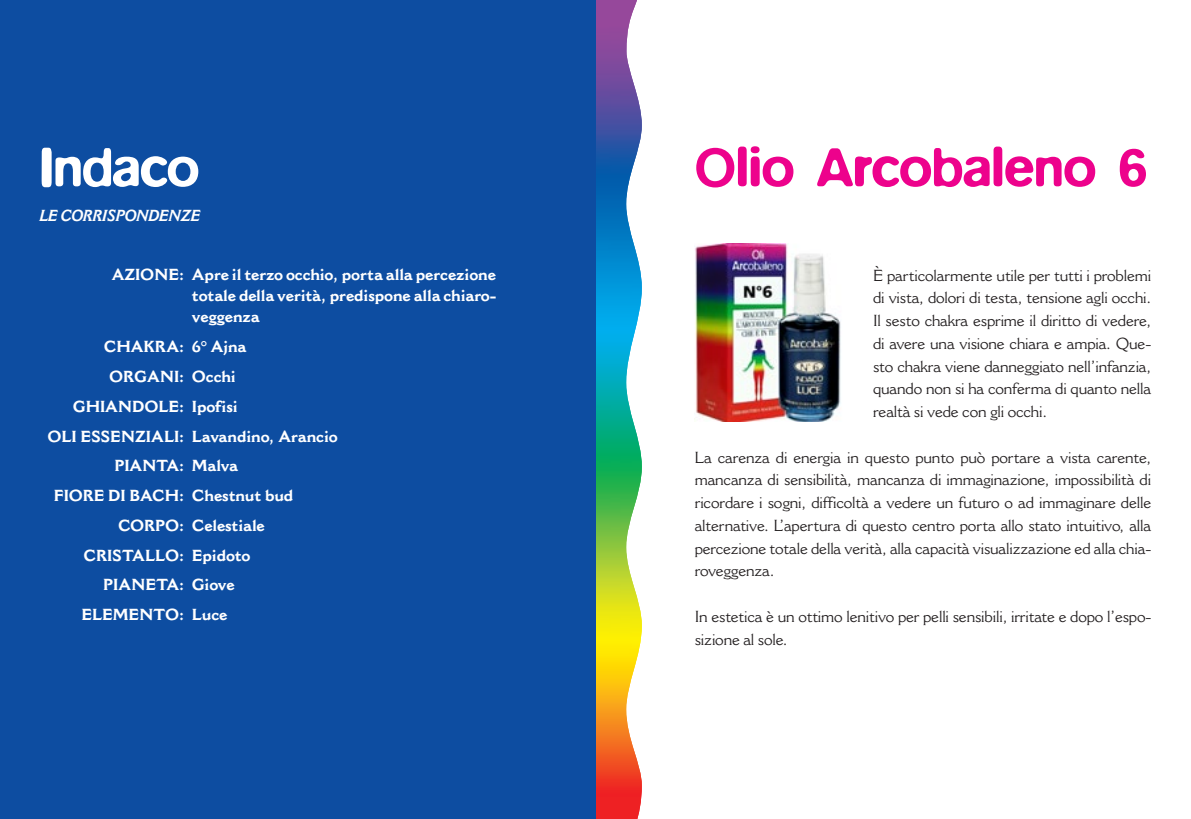
<style>
.page{position:relative;width:1191px;height:819px;background:#fff}
.page>*{position:absolute;margin:0;border:0;box-sizing:border-box;transform-origin:0 0}
.t1{font:500 56px "Blur";letter-spacing:-.005em;color:#ed028c}
.t2{font:500 56px "Blur";letter-spacing:-.01em;color:#fff}
.t3{font:15.75px/22.8px "Cantoria";letter-spacing:-.01em;color:#231f20;text-align:justify}
.t4{font:700 15.75px/21px "Cantoria";letter-spacing:-.01em;color:#fff;text-align:justify}
.t5{font:italic 700 15.75px "Cantoria";color:#fff}
</style>
<div class="page">
<img style="left:595px;top:0;width:47px;height:819px">
<div style="left:0;top:0;width:595px;height:819px;background:#0d4da1"></div>
<img style="left:694px;top:243px;width:147px;height:179px">
<h1 class="t2" style="left:40px;top:135px;width:161px">Indaco</h1>
<p class="t5" style="left:40px;top:206px;width:33px">LECORRISPONDEN</p>
<p class="t5" style="left:181px;top:206px;width:22px">ZE</p>
<p class="t4" style="left:192px;top:264px;width:306px;text-indent:-80px">AZIONE: Apre il terzo occhio, porta alla percezione totale della verità, predispone alla chiaro&shy;veggenza</p>
<p class="t4" style="left:104px;top:336px;width:144px">CHAKRA: 6° Ajna</p>
<p class="t4" style="left:109px;top:366px;width:128px">ORGANI: Occhi</p>
<p class="t4" style="left:73px;top:395px;width:166px">GHIANDOLE: Ipofisi</p>
<p class="t4" style="left:48px;top:425px;width:292px">OLI ESSENZIALI: Lavandino, Arancio</p>
<p class="t4" style="left:114px;top:455px;width:125px">PIANTA: Malva</p>
<p class="t4" style="left:54px;top:485px;width:241px">FIORE DI BACH: Chestnut bud</p>
<p class="t4" style="left:118px;top:514px;width:148px">CORPO: Celestiale</p>
<p class="t4" style="left:83px;top:544px;width:169px">CRISTALLO: Epidoto</p>
<p class="t4" style="left:103px;top:574px;width:133px">PIANETA: Giove</p>
<p class="t4" style="left:81px;top:604px;width:148px">ELEMENTO: Luce</p>
<h1 class="t1" style="left:694px;top:135px;width:454px">Olio Arcobaleno 6</h1>
<p class="t3" style="left:873px;top:263px;width:280px">È particolarmente utile per tutti i problemi di vista, dolori di testa, tensione agli occhi.<br>Il sesto chakra esprime il diritto di vedere, di avere una visione chiara e ampia. Que&shy;sto chakra viene danneggiato nell’infanzia, quando non si ha conferma di quanto nella realtà si vede con gli occhi.</p>
<p class="t3" style="left:694px;top:445px;width:458px">La carenza di energia in questo punto può portare a vista carente, mancanza di sensibilità, mancanza di immaginazione, impossibilità di ricordare i sogni, difficoltà a vedere un futuro o ad immaginare delle alternative. L’apertura di questo centro porta allo stato intuitivo, alla percezione totale della verità, alla capacità visualizzazione ed alla chia&shy;roveggenza.</p>
<p class="t3" style="left:694px;top:605px;width:458px">In estetica è un ottimo lenitivo per pelli sensibili, irritate e dopo l’espo&shy;sizione al sole.</p>
</div>
